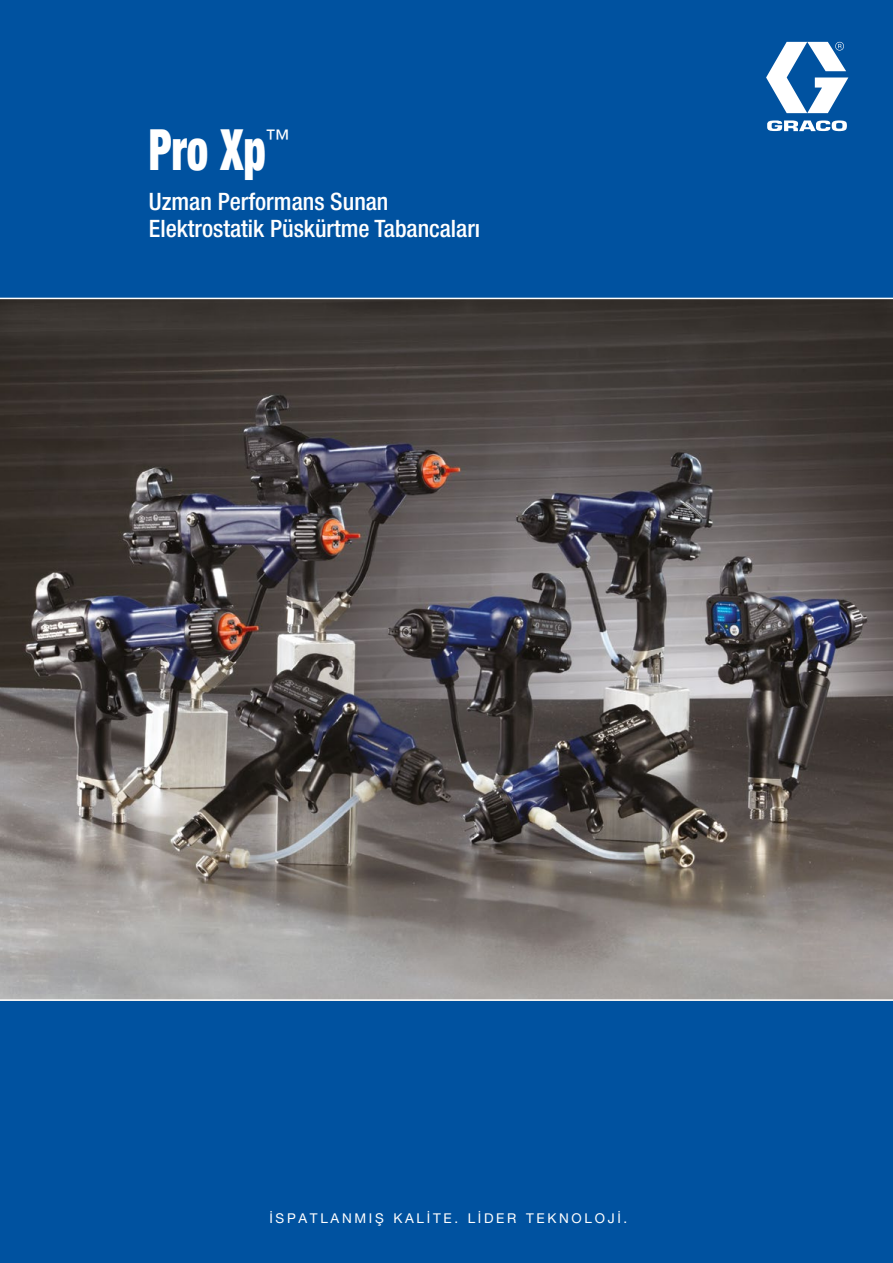
<style>
.page{position:relative;width:893px;height:1263px;background:#0052a0}
.page>*{position:absolute;margin:0;border:0;box-sizing:border-box;transform-origin:0 0}
.t1{font:900 condensed 57px "Helvetica Neue LTCE";color:#fff;scale:.75 1}
.t2{font:condensed 24.45px "Helvetica Neue LTCE";color:#fff}
.t3{font:500 condensed 24px/27px "Helvetica Neue LTCE";color:#fff}
.t4{font:13.5px "Helvetica Neue CELT";letter-spacing:.2em;color:#fff}
</style>
<div class="page">
<svg style="left:766px;top:42px;width:82px;height:89px"></svg>
<img style="left:0;top:299px;width:893px;height:700px">
<hr style="left:0;top:298px;width:893px;height:1px;background:#fff">
<hr style="left:0;top:999px;width:893px;height:2px;background:#fff">
<h1 class="t1" style="left:149px;top:115px;width:157px">Pro Xp</h1>
<p class="t2" style="left:266px;top:124px;width:26px">™</p>
<p class="t3" style="left:149px;top:188px;width:333px">Uzman Performans Sunan<br>Elektrostatik Püskürtme Tabancaları</p>
<p class="t4" style="left:269px;top:1209px;width:359px">İSPATLANMIŞ KALİTE. LİDER TEKNOLOJİ.</p>
</div>
